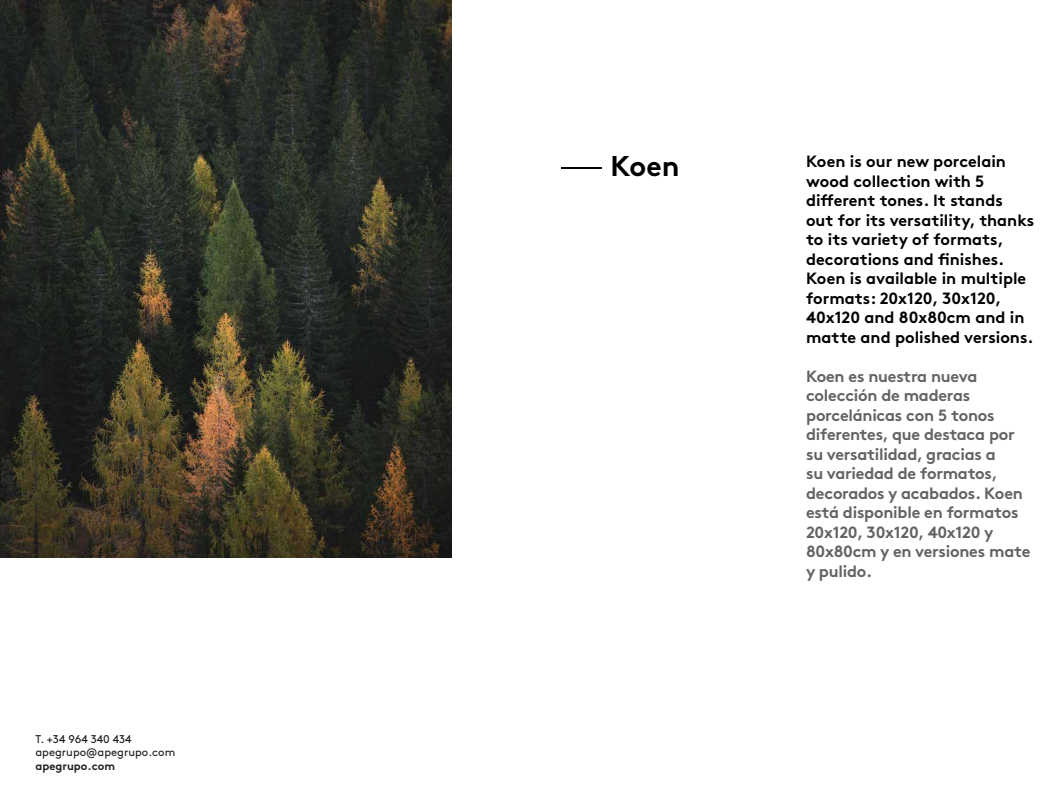
<style>
.page{position:relative;width:1063px;height:798px;background:#fff}
.page>*{position:absolute;margin:0;border:0;box-sizing:border-box;transform-origin:0 0}
.t1{font:700 28.62px "Brown Std";color:#000}
.t2{font:700 16.25px/19.5px "Brown Std";color:#000}
.t3{font:700 16.25px/19.5px "Brown Std";letter-spacing:-.015em;color:#636363}
.t4{font:11.25px/13.5px "Brown Std";color:#22201e}
.t5{font:700 11.25px "Brown Std";color:#22201e}
.s1{font-weight:300}
</style>
<div class="page">
<img style="left:0;top:0;width:451px;height:557px">
<p class="t4" style="left:35px;top:731px;width:141px">T. +34 964 340 434 apegrupo@apegrupo.com</p>
<p class="t5" style="left:35px;top:758px;width:81px">apegrupo.com</p>
<h1 class="t1" style="left:560px;top:149px;width:121px"><span class="s1">—</span> Koen</h1>
<p class="t2" style="left:806px;top:151px;width:230px">Koen is our new porcelain wood collection with 5 different tones. It stands<br>out for its versatility, thanks to its variety of formats, decorations and finishes.<br>Koen is available in multiple formats: 20x120, 30x120,<br>40x120 and 80x80cm and in matte and polished versions.</p>
<p class="t3" style="left:806px;top:366px;width:226px">Koen es nuestra nueva colección de maderas porcelánicas con 5 tonos diferentes, que destaca por su versatilidad, gracias a<br>su variedad de formatos, decorados y acabados. Koen está disponible en formatos<br>20x120, 30x120, 40x120 y<br>80x80cm y en versiones mate y pulido.</p>
</div>
